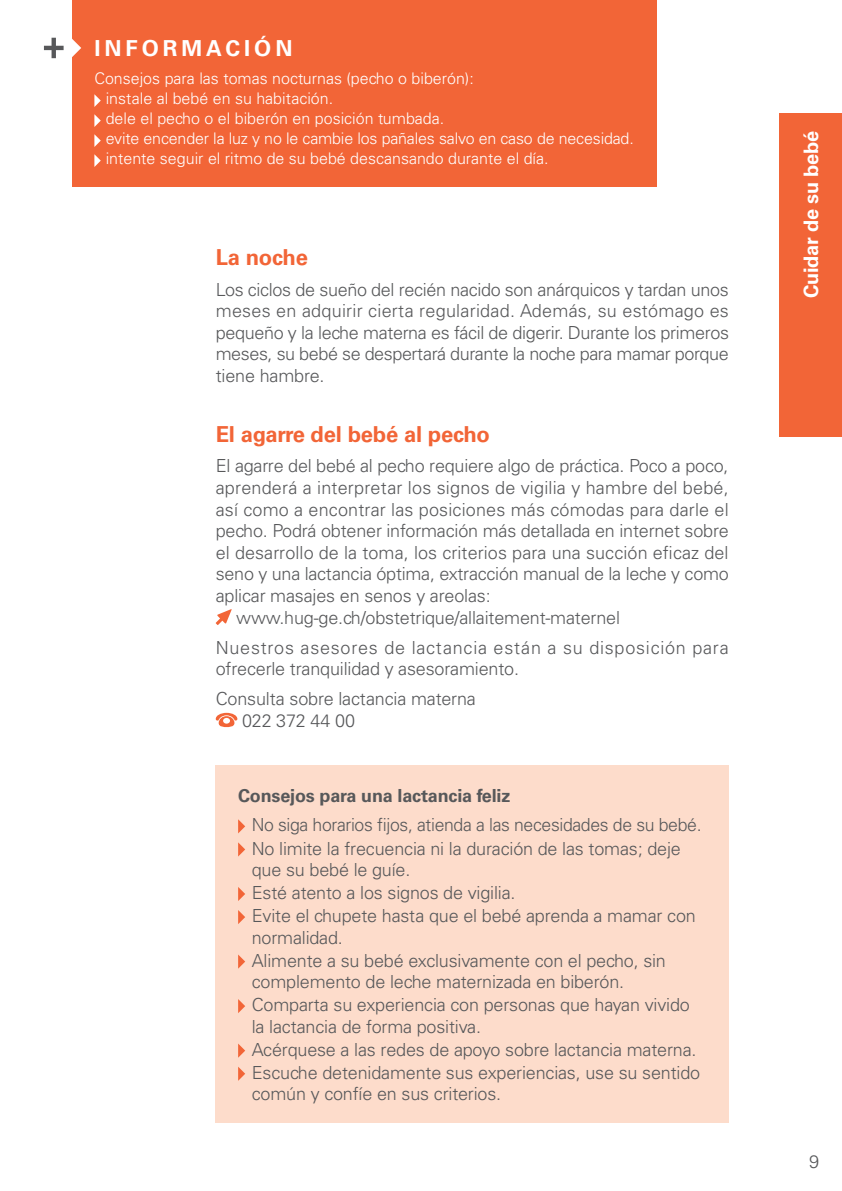
<style>
.page{position:relative;width:842px;height:1191px;background:#fff}
.page>*{position:absolute;margin:0;border:0;box-sizing:border-box;transform-origin:0 0}
.t1{font:700 22px "Univers LT Std";letter-spacing:-.01em;color:#f26537}
.t2{font:700 22px "Univers LT Std";letter-spacing:.18em;color:#fff}
.t3{font:700 20px "Univers LT Std";letter-spacing:-.01em;color:#fff}
.t4{font:300 18px/23px "Univers LT Std";letter-spacing:-.01em;color:#57585a}
.t5{font:300 18px "Univers LT Std";letter-spacing:.01em;color:#57585a}
.t6{font:300 18px/21.6px "Univers LT Std";letter-spacing:.04em;color:#57585a}
.t7{font:700 18px "Univers LT Std";letter-spacing:-.01em;color:#57585a}
.t8{font:300 16px/20px "Univers LT Std";color:#fff}
</style>
<div class="page">
<div style="left:780px;top:113px;width:62px;height:324px;background:#f26537"></div>
<svg style="left:216px;top:609px;width:16px;height:16px"></svg>
<svg style="left:216px;top:713px;width:21px;height:14px"></svg>
<div style="left:72px;top:0;width:584px;height:187px;background:#f26537"></div>
<svg style="left:94px;top:94px;width:7px;height:13px"></svg>
<svg style="left:94px;top:114px;width:7px;height:13px"></svg>
<svg style="left:94px;top:134px;width:7px;height:13px"></svg>
<svg style="left:94px;top:154px;width:7px;height:13px"></svg>
<svg style="left:44px;top:38px;width:37px;height:20px"></svg>
<div style="left:215px;top:766px;width:514px;height:357px;background:#fddccb"></div>
<svg style="left:238px;top:819px;width:7px;height:14px"></svg>
<svg style="left:238px;top:842px;width:7px;height:14px"></svg>
<svg style="left:238px;top:887px;width:7px;height:14px"></svg>
<svg style="left:238px;top:910px;width:7px;height:14px"></svg>
<svg style="left:238px;top:954px;width:7px;height:14px"></svg>
<svg style="left:238px;top:999px;width:7px;height:14px"></svg>
<svg style="left:238px;top:1043px;width:7px;height:14px"></svg>
<svg style="left:238px;top:1067px;width:7px;height:13px"></svg>
<p class="t2" style="left:94px;top:35px;width:200px">INFORMACIÓN</p>
<p class="t8" style="left:106px;top:68px;width:530px;text-indent:-11px">Consejos para las tomas nocturnas (pecho o biberón):<br>instale al bebé en su habitación.<br>dele el pecho o el biberón en posición tumbada.<br>evite encender la luz y no le cambie los pañales salvo en caso de necesidad. intente seguir el ritmo de su bebé descansando durante el día.</p>
<p class="t1" style="left:216px;top:245px;width:94px">La noche</p>
<p class="t4" style="left:216px;top:278px;width:515px;line-height:21.6px;text-align:justify">Los ciclos de sueño del recién nacido son anárquicos y tardan unos meses en adquirir cierta regularidad. Además, su estómago es pequeño y la leche materna es fácil de digerir. Durante los primeros meses, su bebé se despertará durante la noche para mamar porque tiene hambre.</p>
<p class="t1" style="left:216px;top:421px;width:276px">El agarre del bebé al pecho</p>
<p class="t4" style="left:216px;top:454px;width:514px">El agarre del bebé al pecho requiere algo de práctica. Poco a poco,</p>
<p class="t5" style="left:216px;top:477px;width:515px">aprenderá a interpretar los signos de vigilia y hambre del bebé,</p>
<p class="t5" style="left:216px;top:498px;width:514px">así como a encontrar las posiciones más cómodas para darle el</p>
<p class="t4" style="left:216px;top:519px;width:515px">pecho. Podrá obtener información más detallada en internet sobre</p>
<p class="t4" style="left:216px;top:541px;width:514px">el desarrollo de la toma, los criterios para una succión eficaz del</p>
<p class="t4" style="left:216px;top:562px;width:515px">seno y una lactancia óptima, extracción manual de la leche y como</p>
<p class="t4" style="left:216px;top:584px;width:276px">aplicar masajes en senos y areolas:</p>
<p class="t4" style="left:236px;top:606px;width:385px">www.hug-ge.ch/obstetrique/allaitement-maternel</p>
<p class="t6" style="left:216px;top:636px;width:514px">Nuestros asesores de lactancia están a su disposición para ofrecerle tranquilidad y asesoramiento.</p>
<p class="t4" style="left:242px;top:688px;width:235px;line-height:21.6px;text-indent:-26px">Consulta sobre lactancia materna<br>022 372 44 00</p>
<p class="t7" style="left:238px;top:784px;width:274px">Consejos para una lactancia feliz</p>
<p class="t4" style="left:252px;top:813px;width:451px">No siga horarios fijos, atienda a las necesidades de su bebé.<br>No limite la frecuencia ni la duración de las tomas; deje</p>
<p class="t4" style="left:252px;top:858px;width:446px">que su bebé le guíe.<br>Esté atento a los signos de vigilia.<br>Evite el chupete hasta que el bebé aprenda a mamar con</p>
<p class="t4" style="left:252px;top:925px;width:416px">normalidad.<br>Alimente a su bebé exclusivamente con el pecho, sin</p>
<p class="t4" style="left:252px;top:970px;width:440px">complemento de leche maternizada en biberón.<br>Comparta su experiencia con personas que hayan vivido</p>
<p class="t4" style="left:252px;top:1014px;width:450px">la lactancia de forma positiva.<br>Acérquese a las redes de apoyo sobre lactancia materna.<br>Escuche detenidamente sus experiencias, use su sentido</p>
<p class="t4" style="left:252px;top:1082px;width:251px">común y confíe en sus criterios.</p>
<p class="t3" style="left:799px;top:298px;width:169px;rotate:-90deg">Cuidar de su bebé</p>
<p class="t4" style="left:809px;top:1150px;width:12px">9</p>
</div>
